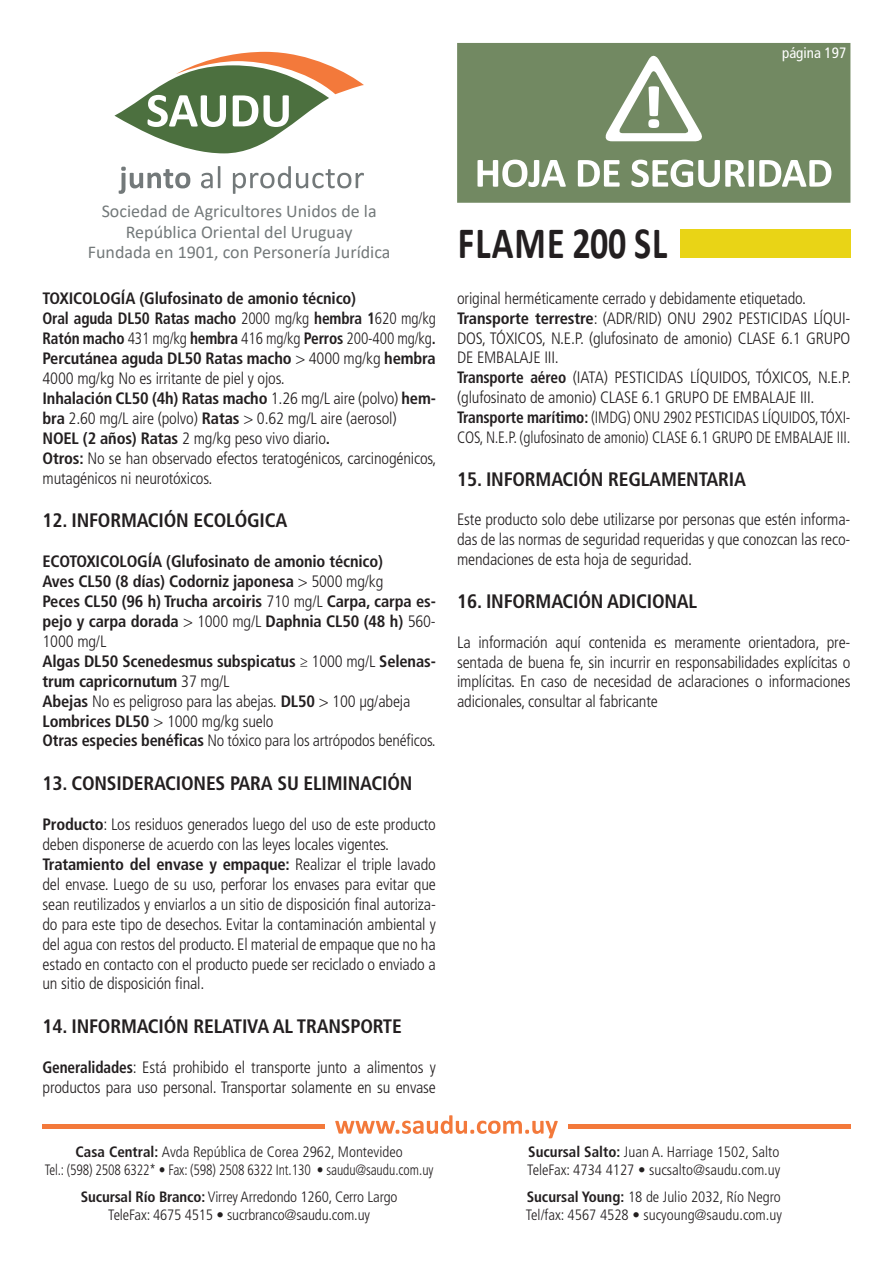
<style>
.page{position:relative;width:893px;height:1263px;background:#fff}
.page>*{position:absolute;margin:0;border:0;box-sizing:border-box;transform-origin:0 0}
.t1{font:700 45px "Calibri";letter-spacing:.03em;color:#231f20;scale:.8 1}
.t2{font:700 condensed 19.5px "Frutiger LT Std";letter-spacing:-.01em;color:#231f20}
.t3{font:18px/21.6px "Calibri";color:#73797a;text-align:center}
.t4{font:300 condensed 16.5px/19.8px "Frutiger LT Std";letter-spacing:-.01em;color:#231f20}
.t5{font:300 condensed 16.5px/20px "Frutiger LT Std";letter-spacing:-.01em;color:#231f20;scale:.93 1}
.t6{font:700 condensed 16.5px/20px "Frutiger LT Std";letter-spacing:-.01em;color:#231f20}
.t7{font:300 condensed 15px/18px "Frutiger LT Std";color:#231f20;text-align:center}
.t8{font:condensed 15px "Frutiger LT Std";color:#fff}
.s1{font-weight:700}
.s2{font-weight:300}
</style>
<div class="page">
<svg style="left:457px;top:43px;width:393px;height:160px;background:#829674"></svg>
<svg style="left:119px;top:167px;width:71px;height:27px"></svg>
<svg style="left:201px;top:166px;width:19px;height:22px"></svg>
<svg style="left:233px;top:166px;width:131px;height:28px"></svg>
<svg style="left:114px;top:52px;width:250px;height:101px"></svg>
<div style="left:680px;top:229px;width:170px;height:29px;background:#e9d416"></div>
<svg style="left:43px;top:1125px;width:282px;height:4px"></svg>
<svg style="left:568px;top:1125px;width:282px;height:4px"></svg>
<svg style="left:335px;top:1115px;width:223px;height:23px"></svg>
<p class="t8" style="left:782px;top:45px;width:66px">página 197</p>
<p class="t3" style="left:102px;top:199px;width:276px">Sociedad de Agricultores Unidos de la<br>República Oriental del Uruguay</p>
<p class="t3" style="left:88px;top:240px;width:304px">Fundada en 1901, con Personería Jurídica</p>
<p class="t5" style="left:43px;top:289px;width:425px"><span class="s1">TOXICOLOGÍA (Glufosinato de amonio técnico)<br>Oral aguda DL50 Ratas macho</span> 2000 mg/kg <span class="s1">hembra 1</span>620 mg/kg <span class="s1">Ratón macho</span> 431 mg/kg <span class="s1">hembra</span> 416 mg/kg <span class="s1">Perros</span> 200-400 mg/kg<span class="s1">.<br>Percutánea aguda DL50 Ratas macho</span> &gt; 4000 mg/kg <span class="s1">hembra </span>4000 mg/kg No es irritante de piel y ojos.<br><span class="s1">Inhalación CL50 (4h) Ratas macho</span> 1.26 mg/L aire (polvo) <span class="s1">hem&shy;bra</span> 2.60 mg/L aire (polvo) <span class="s1">Ratas</span> &gt; 0.62 mg/L aire (aerosol)<br><span class="s1">NOEL (2 años) Ratas</span> 2 mg/kg peso vivo diario<span class="s1">.<br>Otros:</span> No se han observado efectos teratogénicos, carcinogénicos, mutagénicos ni neurotóxicos.</p>
<p class="t2" style="left:43px;top:509px;width:246px">12. INFORMACIÓN ECOLÓGICA</p>
<p class="t6" style="left:43px;top:551px;width:395px">ECOTOXICOLOGÍA (Glufosinato de amonio técnico)<br>Aves CL50 (8 días) Codorniz japonesa <span class="s2">&gt; 5000 mg/kg<br></span>Peces CL50 (96 h) Trucha arcoiris <span class="s2">710 mg/L</span> Carpa, carpa es&shy;pejo y carpa dorada <span class="s2">&gt; 1000 mg/L</span> Daphnia CL50 (48 h) <span class="s2">560- 1000 mg/L<br></span>Algas DL50 Scenedesmus subspicatus <span class="s2">≥ 1000 mg/L</span> Selenas&shy;trum capricornutum <span class="s2">37 mg/L<br></span>Abejas <span class="s2">No es peligroso para las abejas.</span> DL50 <span class="s2">&gt; 100 µg/abeja </span>Lombrices DL50 <span class="s2">&gt; 1000 mg/kg suelo<br></span>Otras especies benéficas <span class="s2">No tóxico para los artrópodos benéficos.</span></p>
<p class="t2" style="left:43px;top:772px;width:371px">13. CONSIDERACIONES PARA SU ELIMINACIÓN</p>
<p class="t4" style="left:43px;top:814px;width:395px"><span class="s1">Producto</span>: Los residuos generados luego del uso de este producto deben disponerse de acuerdo con las leyes locales vigentes.<br><span class="s1">Tratamiento del envase y empaque:</span> Realizar el triple lavado del envase. Luego de su uso, perforar los envases para evitar que sean reutilizados y enviarlos a un sitio de disposición final autoriza&shy;do para este tipo de desechos. Evitar la contaminación ambiental y del agua con restos del producto. El material de empaque que no ha estado en contacto con el producto puede ser reciclado o enviado a un sitio de disposición final.</p>
<p class="t2" style="left:43px;top:1014px;width:361px">14. INFORMACIÓN RELATIVA AL TRANSPORTE</p>
<p class="t4" style="left:43px;top:1057px;width:395px"><span class="s1">Generalidades</span>: Está prohibido el transporte junto a alimentos y productos para uso personal. Transportar solamente en su envase</p>
<p class="t7" style="left:45px;top:1143px;width:390px"><span class="s1">Casa Central:</span> Avda República de Corea 2962, Montevideo<br>Tel.: (598) 2508 6322* • Fax: (598) 2508 6322 Int.130 • saudu@saudu.com.uy</p>
<p class="t7" style="left:81px;top:1188px;width:318px"><span class="s1">Sucursal Río Branco:</span> Virrey Arredondo 1260, Cerro Largo<br>TeleFax: 4675 4515 • sucrbranco@saudu.com.uy</p>
<h1 class="t1" style="left:458px;top:211px;width:264px">FLAME 200 SL</h1>
<p class="t4" style="left:457px;top:289px;width:395px">original herméticamente cerrado y debidamente etiquetado.<br><span class="s1">Transporte terrestre</span>: (ADR/RID) ONU 2902 PESTICIDAS LÍQUI-DOS, TÓXICOS, N.E.P. (glufosinato de amonio) CLASE 6.1 GRUPO DE EMBALAJE III.<br><span class="s1">Transporte aéreo</span> (IATA) PESTICIDAS LÍQUIDOS, TÓXICOS, N.E.P. (glufosinato de amonio) CLASE 6.1 GRUPO DE EMBALAJE III.<br><span class="s1">Transporte marítimo:</span> (IMDG) ONU 2902 PESTICIDAS LÍQUIDOS, TÓXI-COS, N.E.P. (glufosinato de amonio) CLASE 6.1 GRUPO DE EMBALAJE III.</p>
<p class="t2" style="left:457px;top:467px;width:290px">15. INFORMACIÓN REGLAMENTARIA</p>
<p class="t4" style="left:457px;top:510px;width:395px;text-align:justify">Este producto solo debe utilizarse por personas que estén informa&shy;das de las normas de seguridad requeridas y que conozcan las reco&shy;mendaciones de esta hoja de seguridad.</p>
<p class="t2" style="left:457px;top:590px;width:242px">16. INFORMACIÓN ADICIONAL</p>
<p class="t4" style="left:457px;top:632px;width:395px;text-align:justify">La información aquí contenida es meramente orientadora, pre&shy;sentada de buena fe, sin incurrir en responsabilidades explícitas o implícitas. En caso de necesidad de aclaraciones o informaciones adicionales, consultar al fabricante</p>
<p class="t7" style="left:527px;top:1143px;width:255px;text-align:left"><span class="s1">Sucursal Salto:</span> Juan A. Harriage 1502, Salto<br>TeleFax: 4734 4127 • sucsalto@saudu.com.uy</p>
<p class="t7" style="left:526px;top:1188px;width:258px;text-align:left"><span class="s1">Sucursal Young:</span> 18 de Julio 2032, Río Negro<br>Tel/fax: 4567 4528 • sucyoung@saudu.com.uy</p>
</div>
